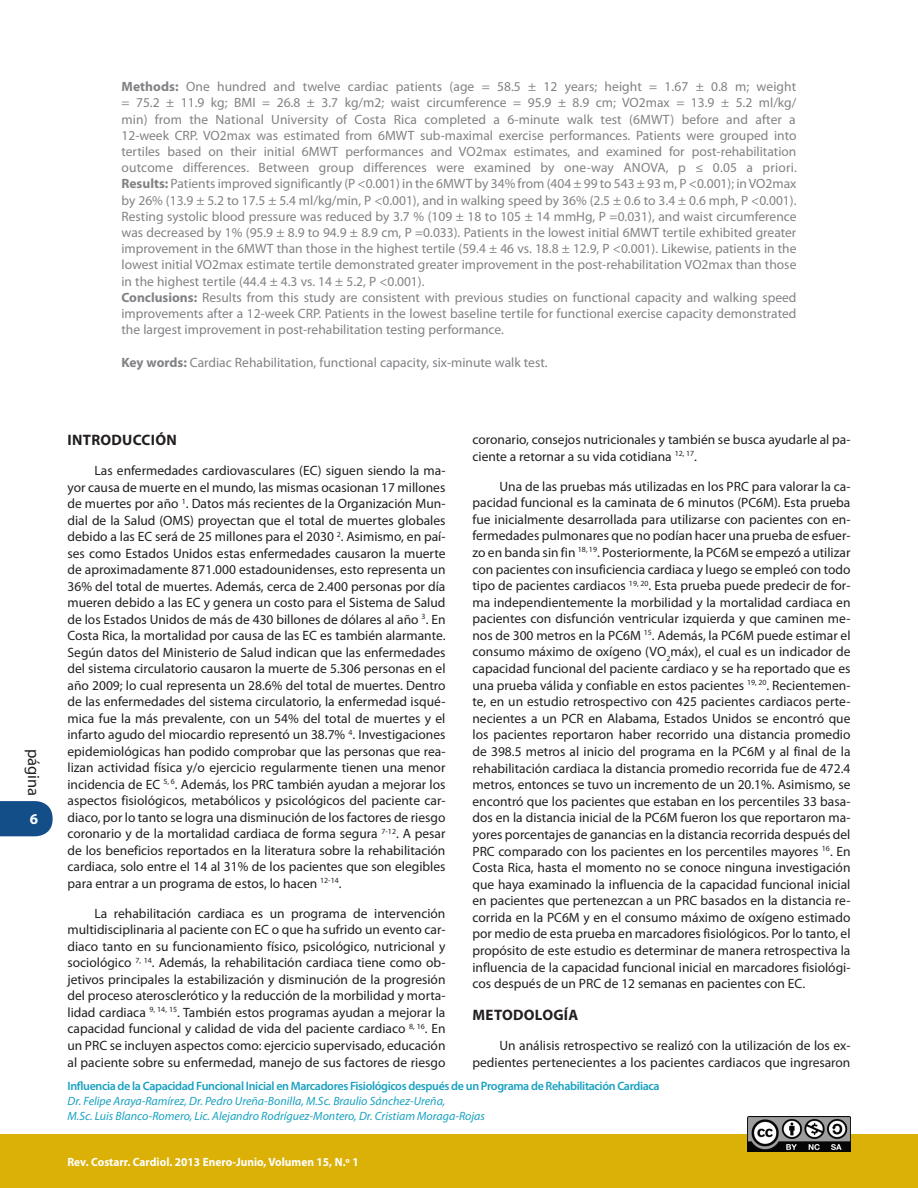
<style>
.page{position:relative;width:918px;height:1188px;background:#fff}
.page>*{position:absolute;margin:0;border:0;box-sizing:border-box;transform-origin:0 0}
.t1{font:16.5px "Myriad Pro";color:#231f20}
._10-Subtítulo_1{font:700 15.15px "Myriad Pro";letter-spacing:.02em;color:#231f20}
.t2{font:700 15px "Myriad Pro";color:#fff}
._00-Texto_Normal{font:13.5px/16.5px "Myriad Pro";color:#231f20;text-align:justify}
._05-Abstract_TEXTO{font:13.5px/16.2px "Myriad Pro";color:#808285;text-align:justify}
._08_1-Pie_de_página{font:600 12.15px "Myriad Pro";letter-spacing:-.03em;color:#18a1c1}
._09_1-Pie_de_página{font:italic 12px "Myriad Pro";color:#18a1c1}
.t3{font:700 12px "Myriad Pro";color:#fff;scale:.95 1}
.s1{font-weight:700}
</style>
<div class="page">
<svg style="left:0;top:801px;width:53px;height:36px;background:#285d93"></svg>
<div style="left:0;top:1134px;width:917px;height:54px;background:#dbb108"></div>
<img style="left:748px;top:1116px;width:102px;height:36px">
<p class="t1" style="left:44px;top:749px;width:49px;rotate:90deg">página</p>
<p class="t2" style="left:30px;top:810px;width:10px">6</p>
<p class="_05-Abstract_TEXTO" style="left:122px;top:78px;width:677px"><span class="s1">Methods:</span> One hundred and twelve cardiac patients (age = 58.5 ± 12 years; height = 1.67 ± 0.8 m; weight = 75.2 ± 11.9 kg; BMI = 26.8 ± 3.7 kg/m2; waist circumference = 95.9 ± 8.9 cm; VO2max = 13.9 ± 5.2 ml/kg/ min) from the National University of Costa Rica completed a 6-minute walk test (6MWT) before and after a 12-week CRP. VO2max was estimated from 6MWT sub-maximal exercise performances. Patients were grouped into tertiles based on their initial 6MWT performances and VO2max estimates, and examined for post-rehabilitation outcome differences. Between group differences were examined by one-way ANOVA, p ≤ 0.05 a priori.<br><span class="s1">Results:</span> Patients improved significantly (P &lt;0.001) in the 6MWT by 34% from (404 ± 99 to 543 ± 93 m, P &lt;0.001); in VO2max by 26% (13.9 ± 5.2 to 17.5 ± 5.4 ml/kg/min, P &lt;0.001), and in walking speed by 36% (2.5 ± 0.6 to 3.4 ± 0.6 mph, P &lt;0.001).<br>Resting systolic blood pressure was reduced by 3.7 % (109 ± 18 to 105 ± 14 mmHg, P =0.031), and waist circumference was decreased by 1% (95.9 ± 8.9 to 94.9 ± 8.9 cm, P =0.033). Patients in the lowest initial 6MWT tertile exhibited greater improvement in the 6MWT than those in the highest tertile (59.4 ± 46 vs. 18.8 ± 12.9, P &lt;0.001). Likewise, patients in the lowest initial VO2max estimate tertile demonstrated greater improvement in the post-rehabilitation VO2max than those in the highest tertile (44.4 ± 4.3 vs. 14 ± 5.2, P &lt;0.001).</p>
<p class="_05-Abstract_TEXTO" style="left:122px;top:289px;width:677px"><span class="s1">Conclusions:</span> Results from this study are consistent with previous studies on functional capacity and walking speed improvements after a 12-week CRP. Patients in the lowest baseline tertile for functional exercise capacity demonstrated the largest improvement in post-rehabilitation testing performance.</p>
<p class="_05-Abstract_TEXTO" style="left:122px;top:354px;width:428px"><span class="s1">Key words:</span> Cardiac Rehabilitation, functional capacity, six-minute walk test.</p>
<p class="_10-Subtítulo_1" style="left:68px;top:430px;width:111px">INTRODUCCIÓN</p>
<p class="_00-Texto_Normal" style="left:68px;top:462px;width:380px;text-indent:27px">Las enfermedades cardiovasculares (EC) siguen siendo la ma&shy;yor causa de muerte en el mundo, las mismas ocasionan 17 millones de muertes por año <sup>1</sup>. Datos más recientes de la Organización Mun&shy;dial de la Salud (OMS) proyectan que el total de muertes globales debido a las EC será de 25 millones para el 2030 <sup>2</sup>. Asimismo, en paí&shy;ses como Estados Unidos estas enfermedades causaron la muerte de aproximadamente 871.000 estadounidenses, esto representa un 36% del total de muertes. Además, cerca de 2.400 personas por día mueren debido a las EC y genera un costo para el Sistema de Salud de los Estados Unidos de más de 430 billones de dólares al año <sup>3</sup>. En Costa Rica, la mortalidad por causa de las EC es también alarmante.<br>Según datos del Ministerio de Salud indican que las enfermedades del sistema circulatorio causaron la muerte de 5.306 personas en el año 2009; lo cual representa un 28.6% del total de muertes. Dentro de las enfermedades del sistema circulatorio, la enfermedad isqué&shy;mica fue la más prevalente, con un 54% del total de muertes y el infarto agudo del miocardio representó un 38.7% <sup>4</sup>. Investigaciones epidemiológicas han podido comprobar que las personas que rea&shy;lizan actividad física y/o ejercicio regularmente tienen una menor incidencia de EC <sup>5,</sup> <sup>6</sup>. Además, los PRC también ayudan a mejorar los aspectos fisiológicos, metabólicos y psicológicos del paciente car&shy;diaco, por lo tanto se logra una disminución de los factores de riesgo coronario y de la mortalidad cardiaca de forma segura <sup>7-12</sup>. A pesar de los beneficios reportados en la literatura sobre la rehabilitación cardiaca, solo entre el 14 al 31% de los pacientes que son elegibles para entrar a un programa de estos, lo hacen <sup>12-14</sup>.</p>
<p class="_00-Texto_Normal" style="left:68px;top:905px;width:380px;text-indent:27px">La rehabilitación cardiaca es un programa de intervención multidisciplinaria al paciente con EC o que ha sufrido un evento car&shy;diaco tanto en su funcionamiento físico, psicológico, nutricional y sociológico <sup>7,</sup> <sup>14</sup>. Además, la rehabilitación cardiaca tiene como ob&shy;jetivos principales la estabilización y disminución de la progresión del proceso aterosclerótico y la reducción de la morbilidad y morta&shy;lidad cardiaca <sup>9,</sup> <sup>14,</sup> <sup>15</sup>. También estos programas ayudan a mejorar la capacidad funcional y calidad de vida del paciente cardiaco <sup>8,</sup> <sup>16</sup>. En un PRC se incluyen aspectos como: ejercicio supervisado, educación al paciente sobre su enfermedad, manejo de sus factores de riesgo</p>
<p class="_00-Texto_Normal" style="left:472px;top:431px;width:380px">coronario, consejos nutricionales y también se busca ayudarle al pa&shy;ciente a retornar a su vida cotidiana <sup>12,</sup> <sup>17</sup>.</p>
<p class="_00-Texto_Normal" style="left:472px;top:478px;width:380px;text-indent:27px">Una de las pruebas más utilizadas en los PRC para valorar la ca&shy;pacidad funcional es la caminata de 6 minutos (PC6M). Esta prueba fue inicialmente desarrollada para utilizarse con pacientes con en&shy;fermedades pulmonares que no podían hacer una prueba de esfuer&shy;zo en banda sin fin <sup>18,</sup> <sup>19</sup>. Posteriormente, la PC6M se empezó a utilizar con pacientes con insuficiencia cardiaca y luego se empleó con todo tipo de pacientes cardiacos <sup>19,</sup> <sup>20</sup>. Esta prueba puede predecir de for&shy;ma independientemente la morbilidad y la mortalidad cardiaca en pacientes con disfunción ventricular izquierda y que caminen me&shy;nos de 300 metros en la PC6M <sup>15</sup>. Además, la PC6M puede estimar el consumo máximo de oxígeno (VO<sub>2</sub>máx), el cual es un indicador de capacidad funcional del paciente cardiaco y se ha reportado que es una prueba válida y confiable en estos pacientes <sup>19,</sup> <sup>20</sup>. Recientemen&shy;te, en un estudio retrospectivo con 425 pacientes cardiacos perte&shy;necientes a un PCR en Alabama, Estados Unidos se encontró que los pacientes reportaron haber recorrido una distancia promedio de 398.5 metros al inicio del programa en la PC6M y al final de la rehabilitación cardiaca la distancia promedio recorrida fue de 472.4 metros, entonces se tuvo un incremento de un 20.1%. Asimismo, se encontró que los pacientes que estaban en los percentiles 33 basa&shy;dos en la distancia inicial de la PC6M fueron los que reportaron ma&shy;yores porcentajes de ganancias en la distancia recorrida después del PRC comparado con los pacientes en los percentiles mayores <sup>16</sup>. En Costa Rica, hasta el momento no se conoce ninguna investigación que haya examinado la influencia de la capacidad funcional inicial en pacientes que pertenezcan a un PRC basados en la distancia re&shy;corrida en la PC6M y en el consumo máximo de oxígeno estimado por medio de esta prueba en marcadores fisiológicos. Por lo tanto, el propósito de este estudio es determinar de manera retrospectiva la influencia de la capacidad funcional inicial en marcadores fisiológi&shy;cos después de un PRC de 12 semanas en pacientes con EC.</p>
<p class="_10-Subtítulo_1" style="left:473px;top:1005px;width:107px">METODOLOGÍA</p>
<p class="_00-Texto_Normal" style="left:472px;top:1037px;width:380px;text-align:right">Un análisis retrospectivo se realizó con la utilización de los ex&shy;pedientes pertenecientes a los pacientes cardiacos que ingresaron</p>
<p class="_08_1-Pie_de_página" style="left:68px;top:1078px;width:594px">Influencia de la Capacidad Funcional Inicial en Marcadores Fisiológicos después de un Programa de Rehabilitación Cardiaca</p>
<p class="_09_1-Pie_de_página" style="left:68px;top:1093px;width:380px">Dr. Felipe Araya-Ramírez, Dr. Pedro Ureña-Bonilla, M.Sc. Braulio Sánchez-Ureña,</p>
<p class="_09_1-Pie_de_página" style="left:68px;top:1108px;width:419px">M.Sc. Luis Blanco-Romero, Lic. Alejandro Rodríguez-Montero, Dr. Cristiam Moraga-Rojas</p>
<p class="t3" style="left:68px;top:1154px;width:308px">Rev. Costarr. Cardiol. 2013 Enero-Junio, Volumen 15, N.º 1</p>
</div>
